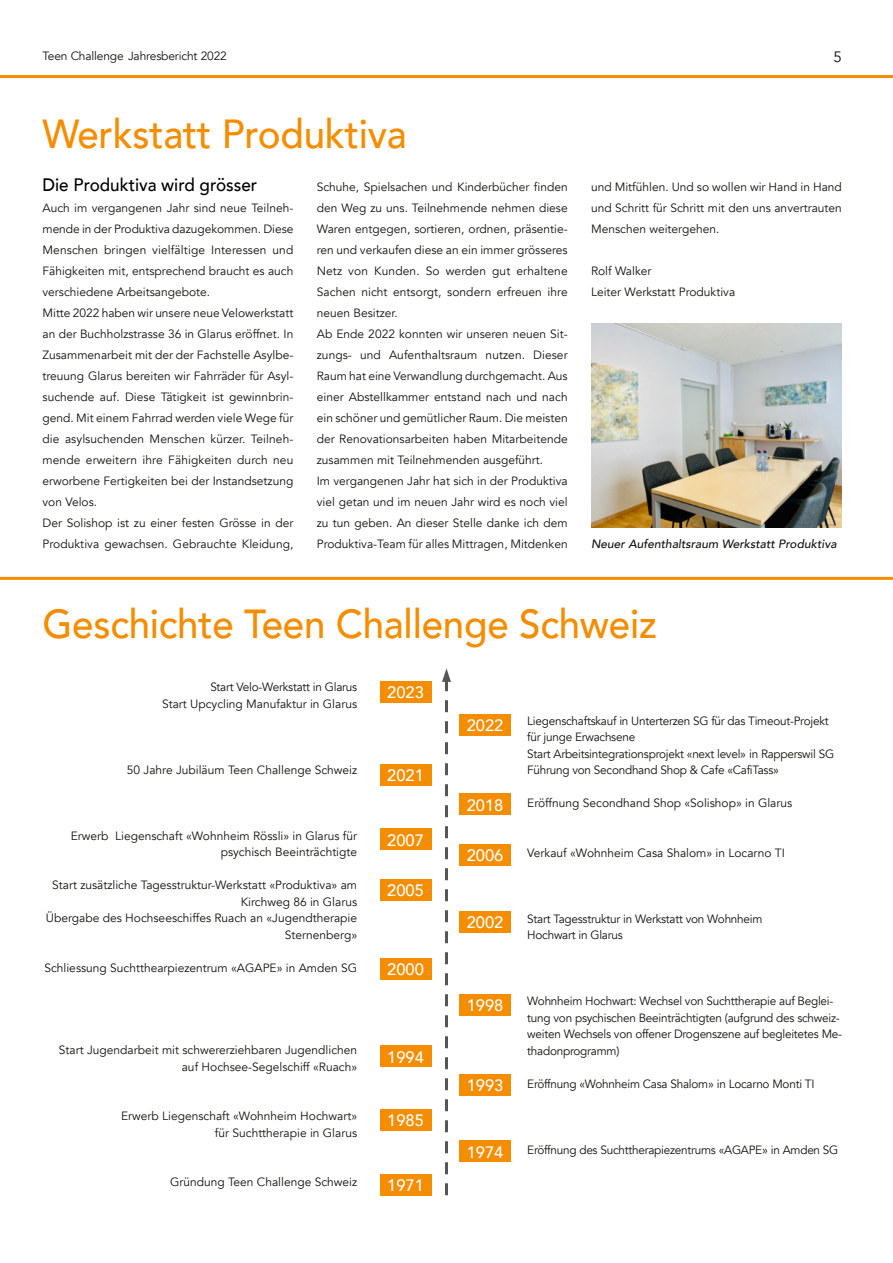
<style>
.page{position:relative;width:893px;height:1263px;background:#fff}
.page>*{position:absolute;margin:0;border:0;box-sizing:border-box;transform-origin:0 0}
.t1{font:500 40.5px "Avenir";letter-spacing:-.005em;color:#f48d00;scale:.95 1}
.t2{font:500 18px "Avenir";color:#000;scale:.95 1}
.t3{font:500 16.5px "Avenir";color:#fff}
.t4{font:15px "Avenir";color:#12120d}
.t5{font:12px/21px "Avenir";color:#12120d;text-align:right}
.t6{font:12px/16.5px "Avenir";letter-spacing:-.02em;color:#12120d}
.t7{font:italic 500 12px "Avenir";color:#12120d}
</style>
<div class="page">
<hr style="left:0;top:75px;width:893px;height:3px;background:#f48d00">
<img style="left:591px;top:323px;width:251px;height:205px">
<svg style="left:442px;top:668px;width:9px;height:528px"></svg>
<div style="left:380px;top:681px;width:51px;height:22px;background:#f48d00"></div>
<div style="left:380px;top:764px;width:51px;height:22px;background:#f48d00"></div>
<div style="left:460px;top:794px;width:51px;height:21px;background:#f48d00"></div>
<div style="left:460px;top:911px;width:51px;height:22px;background:#f48d00"></div>
<div style="left:380px;top:829px;width:51px;height:21px;background:#f48d00"></div>
<div style="left:380px;top:1046px;width:51px;height:21px;background:#f48d00"></div>
<div style="left:380px;top:1109px;width:51px;height:21px;background:#f48d00"></div>
<div style="left:380px;top:1174px;width:51px;height:21px;background:#f48d00"></div>
<div style="left:460px;top:714px;width:51px;height:22px;background:#f48d00"></div>
<div style="left:460px;top:844px;width:51px;height:21px;background:#f48d00"></div>
<div style="left:380px;top:879px;width:51px;height:21px;background:#f48d00"></div>
<div style="left:380px;top:958px;width:51px;height:22px;background:#f48d00"></div>
<div style="left:460px;top:994px;width:51px;height:21px;background:#f48d00"></div>
<div style="left:460px;top:1074px;width:51px;height:21px;background:#f48d00"></div>
<div style="left:460px;top:1141px;width:51px;height:21px;background:#f48d00"></div>
<hr style="left:0;top:577px;width:893px;height:3px;background:#f48d00">
<p class="t5" style="left:43px;top:46px;width:186px">Teen Challenge Jahresbericht 2022</p>
<p class="t4" style="left:834px;top:47px;width:10px">5</p>
<h1 class="t1" style="left:43px;top:108px;width:385px">Werkstatt Produktiva</h1>
<h2 class="t2" style="left:43px;top:172px;width:227px">Die Produktiva wird grösser</h2>
<p class="t5" style="left:43px;top:197px;width:252px;text-align:left">Auch im vergangenen Jahr sind neue Teilneh&shy;mende in der Produktiva dazugekommen. Diese Menschen bringen vielfältige Interessen und Fähigkeiten mit, entsprechend braucht es auch verschiedene Arbeitsangebote.<br>Mitte 2022 haben wir unsere neue Velowerkstatt an der Buchholzstrasse 36 in Glarus eröffnet. In Zusammenarbeit mit der der Fachstelle Asylbe&shy;treuung Glarus bereiten wir Fahrräder für Asyl&shy;suchende auf. Diese Tätigkeit ist gewinnbrin&shy;gend. Mit einem Fahrrad werden viele Wege für die asylsuchenden Menschen kürzer. Teilneh&shy;mende erweitern ihre Fähigkeiten durch neu erworbene Fertigkeiten bei der Instandsetzung von Velos.<br>Der Solishop ist zu einer festen Grösse in der Produktiva gewachsen. Gebrauchte Kleidung,</p>
<p class="t5" style="left:317px;top:176px;width:252px;text-align:left">Schuhe, Spielsachen und Kinderbücher finden den Weg zu uns. Teilnehmende nehmen diese Waren entgegen, sortieren, ordnen, präsentie&shy;ren und verkaufen diese an ein immer grösseres Netz von Kunden. So werden gut erhaltene Sachen nicht entsorgt, sondern erfreuen ihre neuen Besitzer.<br>Ab Ende 2022 konnten wir unseren neuen Sit&shy;zungs- und Aufenthaltsraum nutzen. Dieser Raum hat eine Verwandlung durchgemacht. Aus einer Abstellkammer entstand nach und nach ein schöner und gemütlicher Raum. Die meisten der Renovationsarbeiten haben Mitarbeitende zusammen mit Teilnehmenden ausgeführt.<br>Im vergangenen Jahr hat sich in der Produktiva viel getan und im neuen Jahr wird es noch viel zu tun geben. An dieser Stelle danke ich dem Produktiva-Team für alles Mittragen, Mitdenken</p>
<p class="t5" style="left:591px;top:176px;width:252px;text-align:justify">und Mitfühlen. Und so wollen wir Hand in Hand und Schritt für Schritt mit den uns anvertrauten Menschen weitergehen.</p>
<p class="t5" style="left:591px;top:260px;width:146px;text-align:left">Rolf Walker<br>Leiter Werkstatt Produktiva</p>
<p class="t7" style="left:591px;top:536px;width:247px">Neuer Aufenthaltsraum Werkstatt Produktiva</p>
<h1 class="t1" style="left:43px;top:597px;width:648px">Geschichte Teen Challenge Schweiz</h1>
<p class="t5" style="left:162px;top:679px;width:197px;line-height:16.5px">Start Velo-Werkstatt in Glarus<br>Start Upcycling Manufaktur in Glarus</p>
<p class="t5" style="left:127px;top:759px;width:232px">50 Jahre Jubiläum Teen Challenge Schweiz</p>
<p class="t5" style="left:71px;top:827px;width:288px;line-height:16.5px">Erwerb Liegenschaft «Wohnheim Rössli» in Glarus für psychisch Beeinträchtigte</p>
<p class="t5" style="left:46px;top:877px;width:313px;line-height:16.5px">Start zusätzliche Tagesstruktur-Werkstatt «Produktiva» am Kirchweg 86 in Glarus<br>Übergabe des Hochseeschiffes Ruach an «Jugendtherapie Sternenberg»</p>
<p class="t5" style="left:44px;top:957px;width:314px">Schliessung Suchtthearpiezentrum «AGAPE» in Amden SG</p>
<p class="t5" style="left:59px;top:1042px;width:300px;line-height:16.5px">Start Jugendarbeit mit schwererziehbaren Jugendlichen auf Hochsee-Segelschiff «Ruach»</p>
<p class="t5" style="left:121px;top:1108px;width:238px;line-height:16.5px">Erwerb Liegenschaft «Wohnheim Hochwart» für Suchttherapie in Glarus</p>
<p class="t5" style="left:170px;top:1171px;width:189px">Gründung Teen Challenge Schweiz</p>
<h3 class="t3" style="left:387px;top:682px;width:38px">2023</h3>
<h3 class="t3" style="left:387px;top:765px;width:38px">2021</h3>
<h3 class="t3" style="left:387px;top:829px;width:38px">2007</h3>
<h3 class="t3" style="left:387px;top:880px;width:38px">2005</h3>
<h3 class="t3" style="left:387px;top:959px;width:38px">2000</h3>
<h3 class="t3" style="left:387px;top:1046px;width:38px">1994</h3>
<h3 class="t3" style="left:387px;top:1109px;width:38px">1985</h3>
<h3 class="t3" style="left:387px;top:1175px;width:38px">1971</h3>
<h3 class="t3" style="left:467px;top:715px;width:38px">2022</h3>
<h3 class="t3" style="left:467px;top:794px;width:38px">2018</h3>
<h3 class="t3" style="left:467px;top:844px;width:38px">2006</h3>
<h3 class="t3" style="left:467px;top:912px;width:38px">2002</h3>
<h3 class="t3" style="left:467px;top:994px;width:38px">1998</h3>
<h3 class="t3" style="left:467px;top:1075px;width:38px">1993</h3>
<h3 class="t3" style="left:467px;top:1141px;width:38px">1974</h3>
<p class="t6" style="left:527px;top:712px;width:308px">Liegenschaftskauf in Unterterzen SG für das Timeout-Projekt für junge Erwachsene<br>Start Arbeitsintegrationsprojekt «next level» in Rapperswil SG Führung von Secondhand Shop &amp; Cafe «CafiTass»</p>
<p class="t5" style="left:527px;top:792px;width:266px">Eröffnung Secondhand Shop «Solishop» in Glarus</p>
<p class="t5" style="left:527px;top:842px;width:259px">Verkauf «Wohnheim Casa Shalom» in Locarno TI</p>
<p class="t6" style="left:527px;top:910px;width:237px">Start Tagesstruktur in Werkstatt von Wohnheim<br>Hochwart in Glarus</p>
<p class="t6" style="left:527px;top:993px;width:316px">Wohnheim Hochwart: Wechsel von Suchttherapie auf Beglei&shy;tung von psychischen Beeinträchtigten (aufgrund des schweiz&shy;weiten Wechsels von offener Drogenszene auf begleitetes Me&shy;thadonprogramm)</p>
<p class="t6" style="left:527px;top:1075px;width:289px">Eröffnung «Wohnheim Casa Shalom» in Locarno Monti TI</p>
<p class="t6" style="left:527px;top:1141px;width:313px">Eröffnung des Suchttherapiezentrums «AGAPE» in Amden SG</p>
</div>
